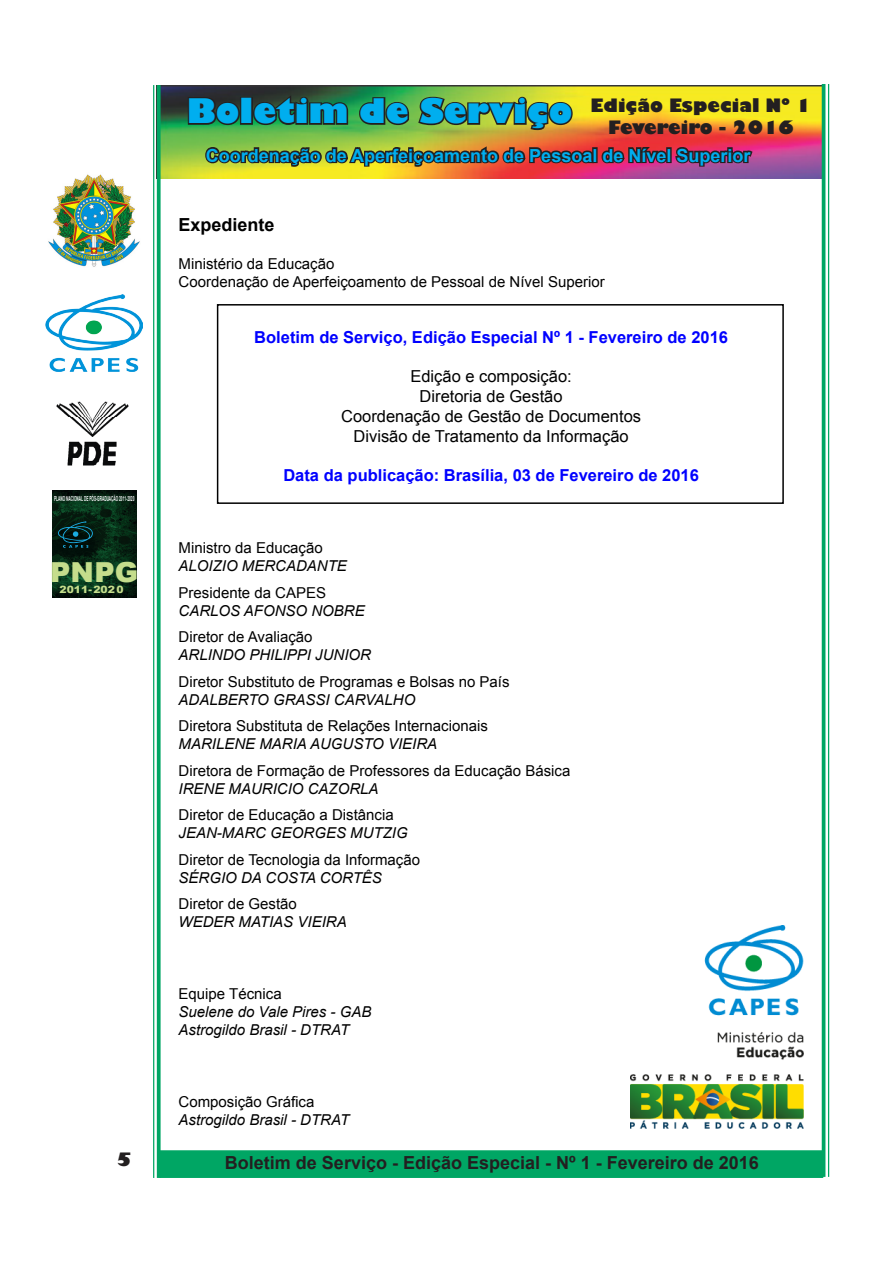
<style>
.page{position:relative;width:893px;height:1263px;background:#fff}
.page>*{position:absolute;margin:0;border:0;box-sizing:border-box;transform-origin:0 0}
.t1{font:800 33px "Gill Sans";color:#00aeef}
.t2{font:900 27.6px "Arial";color:#c5dd8c}
.t3{font:700 18px "Arial";color:#00aeef}
.t4{font:700 18px "Arial";color:#231f20}
.t5{font:800 18px/21.6px "Gill Sans";color:#231f20;text-align:center}
.t6{font:700 18px "Arial";color:#000}
.t7{font:16.5px "Arial";color:#000}
.t8{font:700 16.5px "Arial";color:#00f}
.t9{font:15px "Arial";color:#000}
.t10{font:italic 15px "Arial";color:#000}
.t11{font:900 10.05px "Arial";color:#c5dd8c;scale:1.08 1}
.t12{font:700 7.05px "Arial";color:#f2f3f4;scale:.46 1}
</style>
<div class="page">
<img style="left:161px;top:85px;width:661px;height:93px">
<div style="left:159px;top:1150px;width:664px;height:28px;background:#00a664;border:2px solid #00a664"></div>
<hr style="left:153px;top:85px;width:1px;height:1093px;background:#00a664">
<svg style="left:157px;top:85px;width:4px;height:1093px;background:#17ad71"></svg>
<img style="left:56px;top:401px;width:73px;height:65px">
<hr style="left:822px;top:84px;width:3px;height:1093px;background:#00a664">
<hr style="left:828px;top:84px;width:1px;height:1093px;background:#00a664">
<img style="left:52px;top:491px;width:84px;height:106px">
<svg style="left:57px;top:521px;width:36px;height:27px"></svg>
<img style="left:186px;top:92px;width:568px;height:76px">
<img style="left:48px;top:174px;width:92px;height:93px">
<img style="left:46px;top:294px;width:97px;height:77px">
<div style="left:217px;top:304px;width:567px;height:200px;border:2px solid #000"></div>
<img style="left:630px;top:926px;width:174px;height:203px">
<p class="t12" style="left:54px;top:494px;width:176px">PLANO NACIONAL DE PÓS-GRADUAÇÃO 2011-2020</p>
<h2 class="t2" style="left:50px;top:552px;width:90px">PNPG</h2>
<p class="t11" style="left:60px;top:582px;width:61px">2011-2020</p>
<p class="t5" style="left:116px;top:1150px;width:17px">5</p>
<h1 class="t1" style="left:187px;top:90px;width:387px">Boletim de Serviço</h1>
<p class="t5" style="left:591px;top:96px;width:222px">Edição Especial Nº 1<br>Fevereiro - 2016</p>
<p class="t3" style="left:206px;top:143px;width:546px">Coordenação de Aperfeiçoamento de Pessoal de Nível Superior</p>
<p class="t6" style="left:179px;top:213px;width:98px">Expediente</p>
<p class="t9" style="left:179px;top:254px;width:157px">Ministério da Educação</p>
<p class="t9" style="left:179px;top:272px;width:428px">Coordenação de Aperfeiçoamento de Pessoal de Nível Superior</p>
<p class="t8" style="left:254px;top:326px;width:475px">Boletim de Serviço, Edição Especial Nº 1 - Fevereiro de 2016</p>
<p class="t7" style="left:410px;top:366px;width:163px">Edição e composição:</p>
<p class="t7" style="left:420px;top:385px;width:145px">Diretoria de Gestão</p>
<p class="t7" style="left:341px;top:405px;width:301px">Coordenação de Gestão de Documentos</p>
<p class="t7" style="left:354px;top:425px;width:277px">Divisão de Tratamento da Informação</p>
<p class="t8" style="left:283px;top:464px;width:417px">Data da publicação: Brasília, 03 de Fevereiro de 2016</p>
<p class="t9" style="left:179px;top:538px;width:146px">Ministro da Educação</p>
<p class="t10" style="left:179px;top:556px;width:170px">ALOIZIO MERCADANTE</p>
<p class="t9" style="left:179px;top:583px;width:149px">Presidente da CAPES</p>
<p class="t10" style="left:179px;top:601px;width:188px">CARLOS AFONSO NOBRE</p>
<p class="t9" style="left:179px;top:627px;width:135px">Diretor de Avaliação</p>
<p class="t10" style="left:179px;top:645px;width:194px">ARLINDO PHILIPPI JUNIOR</p>
<p class="t9" style="left:179px;top:672px;width:332px">Diretor Substituto de Programas e Bolsas no País</p>
<p class="t10" style="left:179px;top:690px;width:238px">ADALBERTO GRASSI CARVALHO</p>
<p class="t9" style="left:179px;top:716px;width:311px">Diretora Substituta de Relações Internacionais</p>
<p class="t10" style="left:179px;top:734px;width:260px">MARILENE MARIA AUGUSTO VIEIRA</p>
<p class="t9" style="left:179px;top:761px;width:393px">Diretora de Formação de Professores da Educação Básica</p>
<p class="t10" style="left:179px;top:779px;width:202px">IRENE MAURICIO CAZORLA</p>
<p class="t9" style="left:179px;top:805px;width:217px">Diretor de Educação a Distância</p>
<p class="t10" style="left:179px;top:823px;width:231px">JEAN-MARC GEORGES MUTZIG</p>
<p class="t9" style="left:179px;top:849px;width:243px">Diretor de Tecnologia da Informação</p>
<p class="t10" style="left:179px;top:868px;width:205px">SÉRGIO DA COSTA CORTÊS</p>
<p class="t9" style="left:179px;top:894px;width:120px">Diretor de Gestão</p>
<p class="t10" style="left:179px;top:912px;width:170px">WEDER MATIAS VIEIRA</p>
<p class="t9" style="left:179px;top:984px;width:105px">Equipe Técnica</p>
<p class="t10" style="left:179px;top:1002px;width:194px">Suelene do Vale Pires - GAB</p>
<p class="t10" style="left:179px;top:1020px;width:172px">Astrogildo Brasil - DTRAT</p>
<p class="t9" style="left:179px;top:1092px;width:137px">Composição Gráfica</p>
<p class="t10" style="left:179px;top:1110px;width:172px">Astrogildo Brasil - DTRAT</p>
<p class="t4" style="left:225px;top:1150px;width:535px">Boletim de Serviço - Edição Especial - Nº 1 - Fevereiro de 2016</p>
</div>
